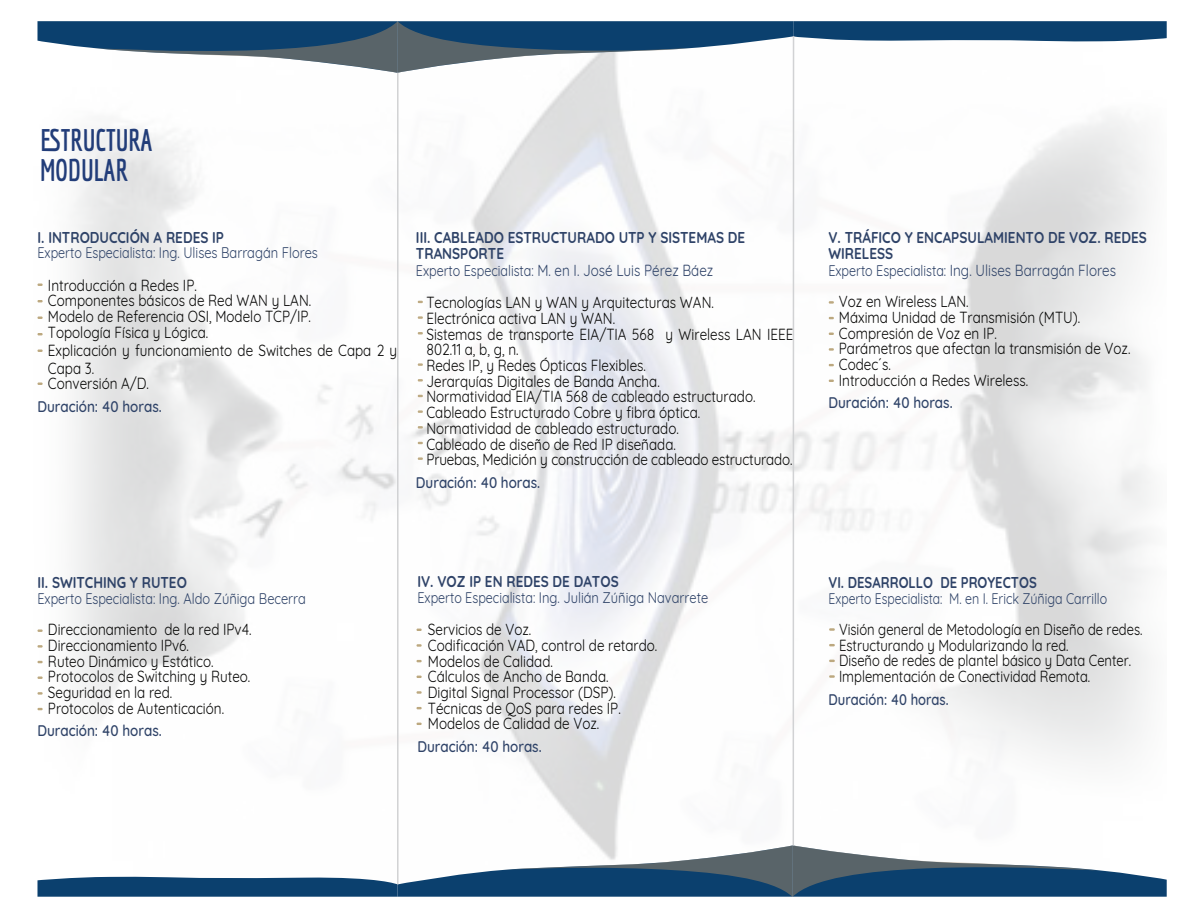
<style>
.page{position:relative;width:1188px;height:918px;background:#fff}
.page>*{position:absolute;margin:0;border:0;box-sizing:border-box;transform-origin:0 0}
.t1{font:700 30.45px/30px "Economica";color:#223d79;scale:.88 1}
.t2{font:15.75px/15.8px "Quicksand";color:#050504;scale:.86 1}
.t3{font:700 15.75px/16.6px "Quicksand";color:#2f4368;scale:.86 1}
.t4{font:15.75px/15.8px "Quicksand";color:#050504;scale:.83 1}
.t5{font:500 15.75px "Quicksand";color:#2f4368;scale:.86 1}
.t6{font:700 15.75px "Quicksand";color:#2f4368;scale:.83 1}
.t7{font:500 15.75px "Quicksand";color:#2f4368;scale:.83 1}
.t8{font:15px "Quicksand";color:#2f4368;scale:.84 1}
.t9{font:15px "Quicksand";color:#2f4368;scale:.81 1}
.s1{font-weight:400;font-size:15px}
.s2{font-weight:400}
</style>
<div class="page">
<img style="left:73px;top:73px;width:1078px;height:772px">
<svg style="left:37px;top:845px;width:1130px;height:52px"></svg>
<svg style="left:84px;top:47px;width:711px;height:26px"></svg>
<svg style="left:417px;top:300px;width:7px;height:4px"></svg>
<svg style="left:417px;top:316px;width:7px;height:4px"></svg>
<svg style="left:417px;top:331px;width:7px;height:4px"></svg>
<svg style="left:417px;top:363px;width:7px;height:4px"></svg>
<svg style="left:417px;top:378px;width:7px;height:4px"></svg>
<svg style="left:417px;top:394px;width:7px;height:4px"></svg>
<svg style="left:417px;top:410px;width:7px;height:4px"></svg>
<svg style="left:417px;top:425px;width:7px;height:4px"></svg>
<svg style="left:417px;top:441px;width:7px;height:4px"></svg>
<svg style="left:417px;top:457px;width:7px;height:4px"></svg>
<svg style="left:828px;top:300px;width:7px;height:4px"></svg>
<svg style="left:828px;top:316px;width:7px;height:4px"></svg>
<svg style="left:828px;top:332px;width:7px;height:4px"></svg>
<svg style="left:828px;top:347px;width:7px;height:4px"></svg>
<svg style="left:828px;top:363px;width:7px;height:4px"></svg>
<svg style="left:828px;top:379px;width:7px;height:4px"></svg>
<svg style="left:828px;top:627px;width:8px;height:5px"></svg>
<svg style="left:828px;top:643px;width:8px;height:5px"></svg>
<svg style="left:828px;top:658px;width:8px;height:5px"></svg>
<svg style="left:828px;top:674px;width:8px;height:5px"></svg>
<svg style="left:37px;top:283px;width:6px;height:3px"></svg>
<svg style="left:37px;top:300px;width:6px;height:3px"></svg>
<svg style="left:37px;top:316px;width:6px;height:3px"></svg>
<svg style="left:37px;top:333px;width:6px;height:3px"></svg>
<svg style="left:37px;top:349px;width:6px;height:3px"></svg>
<svg style="left:37px;top:382px;width:6px;height:3px"></svg>
<svg style="left:37px;top:629px;width:6px;height:3px"></svg>
<svg style="left:37px;top:645px;width:6px;height:3px"></svg>
<svg style="left:37px;top:660px;width:6px;height:4px"></svg>
<svg style="left:37px;top:676px;width:6px;height:3px"></svg>
<svg style="left:37px;top:692px;width:6px;height:3px"></svg>
<svg style="left:37px;top:707px;width:6px;height:4px"></svg>
<svg style="left:416px;top:628px;width:6px;height:4px"></svg>
<svg style="left:416px;top:643px;width:6px;height:4px"></svg>
<svg style="left:416px;top:659px;width:6px;height:4px"></svg>
<svg style="left:416px;top:675px;width:6px;height:4px"></svg>
<svg style="left:416px;top:691px;width:6px;height:3px"></svg>
<svg style="left:416px;top:706px;width:6px;height:4px"></svg>
<svg style="left:416px;top:722px;width:6px;height:4px"></svg>
<hr style="left:397px;top:73px;width:2px;height:811px;background:#d1d2d4">
<hr style="left:793px;top:36px;width:1px;height:809px;background:#d1d2d4">
<svg style="left:398px;top:21px;width:395px;height:26px;fill:#0b406e"></svg>
<svg style="left:793px;top:21px;width:374px;height:26px;fill:#0b406e"></svg>
<svg style="left:37px;top:21px;width:361px;height:26px;fill:#0b406e"></svg>
<h1 class="t1" style="left:40px;top:125px;width:129px">ESTRUCTURA<br>MODULAR</h1>
<p class="t3" style="left:37px;top:227px;width:218px">I. INTRODUCCIÓN A REDES IP</p>
<p class="t8" style="left:37px;top:241px;width:335px">Experto Especialista: Ing. Ulises Barragán Flores</p>
<p class="t2" style="left:48px;top:276px;width:308px">Introducción a Redes IP.<br>Componentes básicos de Red WAN y LAN.<br>Modelo de Referencia OSI, Modelo TCP/IP.<br>Topología Física y Lógica.</p>
<p class="t2" style="left:48px;top:339px;width:408px;line-height:18px">Explicación y funcionamiento de Switches de Capa 2 y<br>Capa 3.</p>
<p class="t2" style="left:48px;top:374px;width:119px">Conversión A/D.</p>
<p class="t5" style="left:37px;top:394px;width:146px">Duración: 40 horas.</p>
<p class="t3" style="left:416px;top:227px;width:384px">III. CABLEADO ESTRUCTURADO UTP Y SISTEMAS DE<br>TRANSPORTE<br><span class="s1">Experto Especialista:</span> <span class="s2">M. en I. José Luis Pérez Báez</span></p>
<p class="t2" style="left:426px;top:293px;width:428px">Tecnologías LAN y WAN y Arquitecturas WAN.<br>Electrónica activa LAN y WAN.<br>Sistemas de transporte EIA/TIA 568 y Wireless LAN IEEE 802.11 a, b, g, n.<br>Redes IP, y Redes Ópticas Flexibles.<br>Jerarquías Digitales de Banda Ancha.<br>Normatividad EIA/TIA 568 de cableado estructurado.<br>Cableado Estructurado Cobre y fibra óptica.<br>Normatividad de cableado estructurado.<br>Cableado de diseño de Red IP diseñada.<br>Pruebas, Medición y construcción de cableado estructurado.</p>
<p class="t5" style="left:416px;top:469px;width:146px">Duración: 40 horas.</p>
<p class="t3" style="left:37px;top:573px;width:175px">II. SWITCHING Y RUTEO</p>
<p class="t8" style="left:37px;top:587px;width:321px">Experto Especialista: Ing. Aldo Zúñiga Becerra</p>
<p class="t2" style="left:48px;top:620px;width:238px">Direccionamiento de la red IPv4.<br>Direccionamiento IPv6.<br>Ruteo Dinámico y Estático.<br>Protocolos de Switching y Ruteo.<br>Seguridad en la red.<br>Protocolos de Autenticación.</p>
<p class="t5" style="left:37px;top:718px;width:146px">Duración: 40 horas.</p>
<p class="t3" style="left:417px;top:572px;width:236px">IV. VOZ IP EN REDES DE DATOS</p>
<p class="t8" style="left:417px;top:586px;width:348px">Experto Especialista: Ing. Julián Zúñiga Navarrete</p>
<p class="t2" style="left:428px;top:620px;width:268px">Servicios de Voz.<br>Codificación VAD, control de retardo.<br>Modelos de Calidad.<br>Cálculos de Ancho de Banda.<br>Digital Signal Processor (DSP).<br>Técnicas de QoS para redes IP.<br>Modelos de Calidad de Voz.</p>
<p class="t5" style="left:417px;top:733px;width:146px">Duración: 40 horas.</p>
<p class="t3" style="left:828px;top:227px;width:372px">V. TRÁFICO Y ENCAPSULAMIENTO DE VOZ. REDES<br>WIRELESS<br><span class="s1">Experto Especialista:</span> <span class="s2">Ing. Ulises Barragán Flores</span></p>
<p class="t2" style="left:839px;top:292px;width:341px">Voz en Wireless LAN.<br>Máxima Unidad de Transmisión (MTU).<br>Compresión de Voz en IP.<br>Parámetros que afectan la transmisión de Voz.<br>Codec´s.<br>Introducción a Redes Wireless.</p>
<p class="t5" style="left:828px;top:390px;width:146px">Duración: 40 horas.</p>
<p class="t6" style="left:829px;top:569px;width:252px">VI. DESARROLLO DE PROYECTOS</p>
<p class="t9" style="left:829px;top:587px;width:346px">Experto Especialista: M. en I. Erick Zúñiga Carrillo</p>
<p class="t4" style="left:839px;top:620px;width:367px">Visión general de Metodología en Diseño de redes.<br>Estructurando y Modularizando la red.<br>Diseño de redes de plantel básico y Data Center.<br>Implementación de Conectividad Remota.</p>
<p class="t7" style="left:829px;top:686px;width:146px">Duración: 40 horas.</p>
</div>
